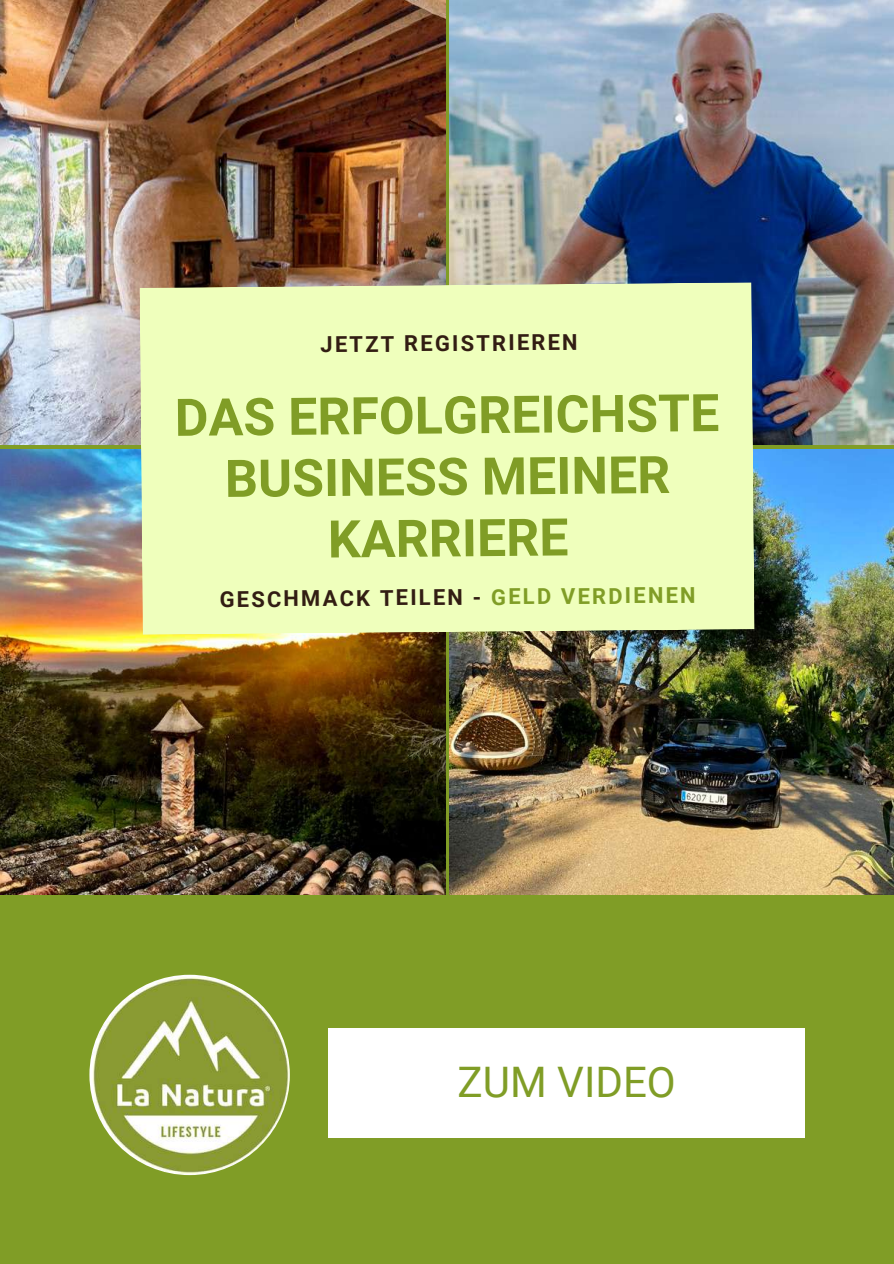
<style>
.page{position:relative;width:894px;height:1264px;background:#fff}
.page>*{position:absolute;margin:0;border:0;box-sizing:border-box;transform-origin:0 0}
.t1{font:700 51.9px/61.5px "Roboto";color:#809d26;text-align:center}
.t2{font:42px "Roboto";color:#809d26}
.t3{font:700 21.9px "Roboto";color:#321d13}
.s1{color:#809d26}
</style>
<div class="page">
<div style="left:0;top:0;width:893px;height:1263px;background:#809d26"></div>
<img style="left:449px;top:449px;width:444px;height:445px">
<img style="left:0;top:449px;width:445px;height:445px">
<img style="left:0;top:0;width:445px;height:445px">
<img style="left:449px;top:0;width:444px;height:445px">
<div style="left:139px;top:282px;width:615px;height:352px;background:#efffbc"></div>
<img style="left:89px;top:974px;width:201px;height:201px;border-radius:50%">
<div style="left:328px;top:1028px;width:477px;height:109px;background:#fff"></div>
<p class="t3" style="left:320px;top:333px;width:259px;rotate:-1deg">JETZT REGISTRIEREN</p>
<h1 class="t1" style="left:174px;top:389px;width:546px;rotate:-1deg">DAS ERFOLGREICHSTE<br>BUSINESS MEINER<br>KARRIERE</h1>
<p class="t3" style="left:219px;top:587px;width:477px;rotate:-1deg">GESCHMACK TEILEN - <span class="s1">GELD VERDIENEN</span></p>
<h2 class="t2" style="left:457px;top:1058px;width:220px">ZUM VIDEO</h2>
</div>
